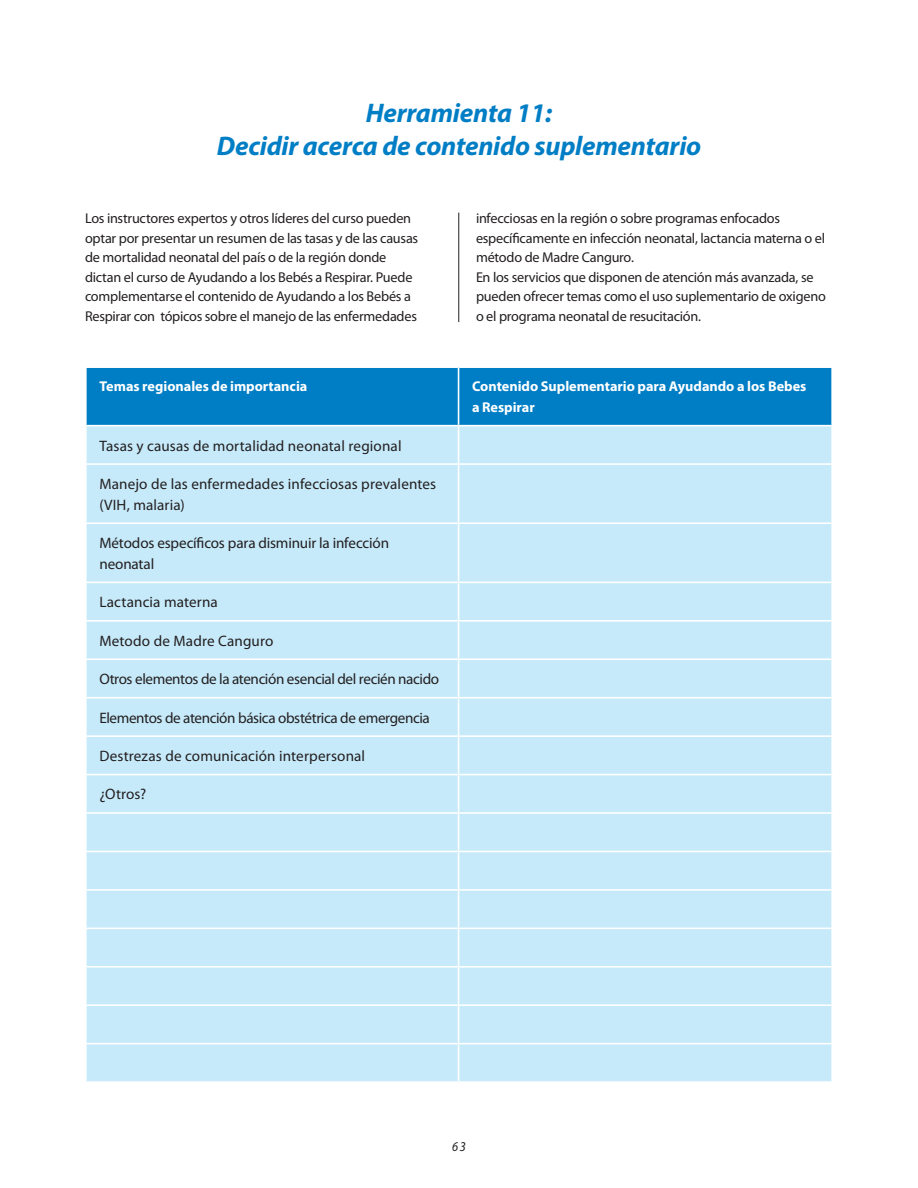
<style>
.page{position:relative;width:918px;height:1188px;background:#fff}
.page>*{position:absolute;margin:0;border:0;box-sizing:border-box;transform-origin:0 0}
.t1{font:italic 700 27px/32.4px "Myriad Pro";letter-spacing:-.01em;color:#007ec5;text-align:center}
.t2{font:15.15px/20.7px "Myriad Pro";letter-spacing:.005em;color:#231f20}
.t3{font:15.15px "Myriad Pro";letter-spacing:-.025em;color:#231f20}
.t4{font:15.15px/20.7px "Myriad Pro";letter-spacing:-.015em;color:#231f20}
.t5{font:14.25px/19.5px "Myriad Pro";letter-spacing:-.015em;color:#231f20}
.t6{font:700 14.25px/20.7px "Myriad Pro";color:#fff}
.t7{font:italic 13.5px "Myriad Pro";color:#231f20;scale:.91 1}
</style>
<div class="page">
<div style="left:87px;top:368px;width:744px;height:57px;background:#007ec5"></div>
<div style="left:87px;top:426px;width:744px;height:655px;background:#c6eafa"></div>
<hr style="left:458px;top:426px;width:1px;height:37px;background:#fff">
<hr style="left:85px;top:463px;width:374px;height:2px;background:#fff">
<hr style="left:459px;top:463px;width:374px;height:2px;background:#fff">
<hr style="left:458px;top:465px;width:1px;height:57px;background:#fff">
<hr style="left:85px;top:522px;width:374px;height:2px;background:#fff">
<hr style="left:459px;top:522px;width:374px;height:2px;background:#fff">
<hr style="left:458px;top:524px;width:1px;height:58px;background:#fff">
<hr style="left:85px;top:582px;width:374px;height:1px;background:#fff">
<hr style="left:459px;top:582px;width:374px;height:1px;background:#fff">
<hr style="left:458px;top:583px;width:1px;height:37px;background:#fff">
<hr style="left:85px;top:620px;width:374px;height:2px;background:#fff">
<hr style="left:459px;top:620px;width:374px;height:2px;background:#fff">
<hr style="left:458px;top:622px;width:1px;height:36px;background:#fff">
<hr style="left:85px;top:658px;width:374px;height:2px;background:#fff">
<hr style="left:459px;top:658px;width:374px;height:2px;background:#fff">
<hr style="left:458px;top:660px;width:1px;height:37px;background:#fff">
<hr style="left:85px;top:697px;width:374px;height:2px;background:#fff">
<hr style="left:459px;top:697px;width:374px;height:2px;background:#fff">
<hr style="left:458px;top:699px;width:1px;height:36px;background:#fff">
<hr style="left:85px;top:735px;width:374px;height:2px;background:#fff">
<hr style="left:459px;top:735px;width:374px;height:2px;background:#fff">
<hr style="left:458px;top:737px;width:1px;height:37px;background:#fff">
<hr style="left:85px;top:774px;width:374px;height:1px;background:#fff">
<hr style="left:459px;top:774px;width:374px;height:1px;background:#fff">
<hr style="left:458px;top:775px;width:1px;height:37px;background:#fff">
<hr style="left:85px;top:812px;width:374px;height:2px;background:#fff">
<hr style="left:459px;top:812px;width:374px;height:2px;background:#fff">
<hr style="left:458px;top:814px;width:1px;height:37px;background:#fff">
<hr style="left:85px;top:851px;width:374px;height:1px;background:#fff">
<hr style="left:459px;top:851px;width:374px;height:1px;background:#fff">
<hr style="left:458px;top:852px;width:1px;height:37px;background:#fff">
<hr style="left:85px;top:889px;width:374px;height:2px;background:#fff">
<hr style="left:459px;top:889px;width:374px;height:2px;background:#fff">
<hr style="left:458px;top:891px;width:1px;height:37px;background:#fff">
<hr style="left:85px;top:928px;width:374px;height:1px;background:#fff">
<hr style="left:459px;top:928px;width:374px;height:1px;background:#fff">
<hr style="left:458px;top:929px;width:1px;height:37px;background:#fff">
<hr style="left:85px;top:966px;width:374px;height:2px;background:#fff">
<hr style="left:459px;top:966px;width:374px;height:2px;background:#fff">
<hr style="left:458px;top:968px;width:1px;height:36px;background:#fff">
<hr style="left:85px;top:1004px;width:374px;height:2px;background:#fff">
<hr style="left:459px;top:1004px;width:374px;height:2px;background:#fff">
<hr style="left:458px;top:1006px;width:1px;height:37px;background:#fff">
<hr style="left:85px;top:1043px;width:374px;height:1px;background:#fff">
<hr style="left:459px;top:1043px;width:374px;height:1px;background:#fff">
<hr style="left:458px;top:1044px;width:1px;height:37px;background:#fff">
<hr style="left:458px;top:368px;width:1px;height:57px;background:#fff">
<hr style="left:459px;top:213px;width:1px;height:109px;background:#231f20">
<h1 class="t1" style="left:217px;top:96px;width:486px">Herramienta 11:<br>Decidir acerca de contenido suplementario</h1>
<p class="t5" style="left:85px;top:209px;width:335px">Los instructores expertos y otros líderes del curso pueden optar por presentar un resumen de las tasas y de las causas de mortalidad neonatal del país o de la región donde dictan el curso de Ayudando a los Bebés a Respirar. Puede complementarse el contenido de Ayudando a los Bebés a Respirar con tópicos sobre el manejo de las enfermedades</p>
<p class="t5" style="left:476px;top:209px;width:351px">infecciosas en la región o sobre programas enfocados específicamente en infección neonatal, lactancia materna o el método de Madre Canguro.<br>En los servicios que disponen de atención más avanzada, se pueden ofrecer temas como el uso suplementario de oxigeno o el programa neonatal de resucitación.</p>
<p class="t6" style="left:99px;top:376px;width:210px">Temas regionales de importancia</p>
<p class="t6" style="left:472px;top:376px;width:336px">Contenido Suplementario para Ayudando a los Bebes a Respirar</p>
<p class="t2" style="left:99px;top:435px;width:304px">Tasas y causas de mortalidad neonatal regional</p>
<p class="t2" style="left:99px;top:473px;width:338px">Manejo de las enfermedades infecciosas prevalentes (VIH, malaria)</p>
<p class="t4" style="left:99px;top:532px;width:291px">Métodos específicos para disminuir la infección neonatal</p>
<p class="t2" style="left:99px;top:592px;width:120px">Lactancia materna</p>
<p class="t2" style="left:99px;top:630px;width:176px">Metodo de Madre Canguro</p>
<p class="t3" style="left:99px;top:670px;width:341px">Otros elementos de la atención esencial del recién nacido</p>
<p class="t3" style="left:99px;top:708px;width:332px">Elementos de atención básica obstétrica de emergencia</p>
<p class="t2" style="left:99px;top:745px;width:267px">Destrezas de comunicación interpersonal</p>
<p class="t2" style="left:99px;top:784px;width:48px">¿Otros?</p>
<p class="t7" style="left:452px;top:1138px;width:17px">63</p>
</div>
